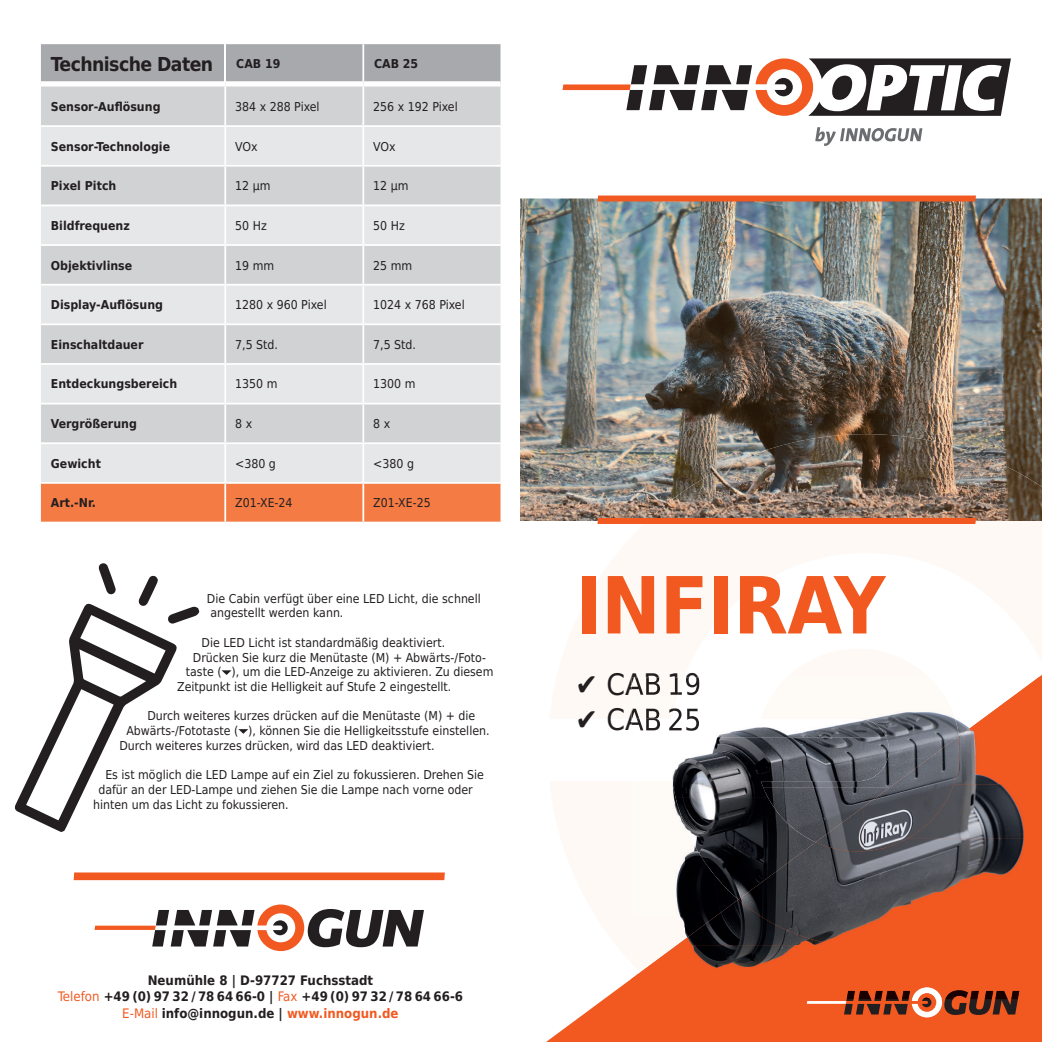
<style>
.page{position:relative;width:1042px;height:1042px;background:#fff}
.page>*{position:absolute;margin:0;border:0;box-sizing:border-box;transform-origin:0 0}
.t1{font:700 78.75px "DejaVu LGC Sans Condensed";letter-spacing:-.01em;color:#f15921}
.t2{font:29.75px "DejaVu LGC Sans Condensed";color:#231f20}
.t3{font:700 19.25px "DejaVu LGC Sans Condensed";letter-spacing:-.03em;color:#231f20}
.t4{font:700 13.12px/16.6px "DejaVu LGC Sans Condensed";color:#231f20;text-align:center}
.t5{font:12.25px/14.7px "DejaVu LGC Sans Condensed";color:#231f20}
.t6{font:700 12.25px "DejaVu LGC Sans Condensed";color:#231f20}
.s1{font-weight:400;color:#f15921}
.s2{color:#f15921}
</style>
<div class="page">
<svg style="left:546px;top:979px;width:125px;height:63px;fill:#f15921"></svg>
<img style="left:520px;top:198px;width:522px;height:323px">
<svg style="left:562px;top:58px;width:449px;height:58px"></svg>
<svg style="left:815px;top:127px;width:107px;height:19px"></svg>
<svg style="left:597px;top:195px;width:379px;height:6px;background:#f26735"></svg>
<img style="left:650px;top:434px;width:392px;height:87px">
<div style="left:597px;top:518px;width:379px;height:6px;background:#f15921"></div>
<div style="left:579px;top:708px;width:52px;height:11px;background:#fef9f5"></div>
<svg style="left:94px;top:904px;width:330px;height:47px"></svg>
<svg style="left:74px;top:872px;width:371px;height:8px;background:#f1632e"></svg>
<div style="left:41px;top:44px;width:459px;height:37px;background:#a8a9ad"></div>
<div style="left:41px;top:86px;width:459px;height:39px;background:#d1d2d4"></div>
<svg style="left:41px;top:127px;width:459px;height:355px;background:#dcdddf"></svg>
<div style="left:41px;top:484px;width:459px;height:38px;background:#f47b44"></div>
<hr style="left:224px;top:86px;width:2px;height:39px;background:#fff">
<hr style="left:362px;top:86px;width:2px;height:39px;background:#fff">
<hr style="left:224px;top:127px;width:2px;height:38px;background:#fff">
<hr style="left:362px;top:127px;width:2px;height:38px;background:#fff">
<hr style="left:41px;top:165px;width:184px;height:2px;background:#fff">
<hr style="left:225px;top:165px;width:138px;height:2px;background:#fff">
<hr style="left:224px;top:167px;width:2px;height:37px;background:#fff">
<hr style="left:363px;top:165px;width:139px;height:2px;background:#fff">
<hr style="left:362px;top:167px;width:2px;height:37px;background:#fff">
<hr style="left:41px;top:204px;width:184px;height:2px;background:#fff">
<hr style="left:225px;top:204px;width:138px;height:2px;background:#fff">
<hr style="left:224px;top:206px;width:2px;height:38px;background:#fff">
<hr style="left:363px;top:204px;width:139px;height:2px;background:#fff">
<hr style="left:362px;top:206px;width:2px;height:38px;background:#fff">
<hr style="left:41px;top:244px;width:184px;height:2px;background:#fff">
<hr style="left:225px;top:244px;width:138px;height:2px;background:#fff">
<hr style="left:224px;top:246px;width:2px;height:38px;background:#fff">
<hr style="left:363px;top:244px;width:139px;height:2px;background:#fff">
<hr style="left:362px;top:246px;width:2px;height:38px;background:#fff">
<hr style="left:41px;top:284px;width:184px;height:2px;background:#fff">
<hr style="left:225px;top:284px;width:138px;height:2px;background:#fff">
<hr style="left:224px;top:286px;width:2px;height:37px;background:#fff">
<hr style="left:363px;top:284px;width:139px;height:2px;background:#fff">
<hr style="left:362px;top:286px;width:2px;height:37px;background:#fff">
<hr style="left:41px;top:323px;width:184px;height:2px;background:#fff">
<hr style="left:225px;top:323px;width:138px;height:2px;background:#fff">
<hr style="left:224px;top:325px;width:2px;height:38px;background:#fff">
<hr style="left:363px;top:323px;width:139px;height:2px;background:#fff">
<hr style="left:362px;top:325px;width:2px;height:38px;background:#fff">
<hr style="left:41px;top:363px;width:184px;height:2px;background:#fff">
<hr style="left:225px;top:363px;width:138px;height:2px;background:#fff">
<hr style="left:224px;top:365px;width:2px;height:38px;background:#fff">
<hr style="left:363px;top:363px;width:139px;height:2px;background:#fff">
<hr style="left:362px;top:365px;width:2px;height:38px;background:#fff">
<hr style="left:41px;top:403px;width:184px;height:1px;background:#fff">
<hr style="left:225px;top:403px;width:138px;height:1px;background:#fff">
<hr style="left:224px;top:404px;width:2px;height:38px;background:#fff">
<hr style="left:363px;top:403px;width:139px;height:1px;background:#fff">
<hr style="left:362px;top:404px;width:2px;height:38px;background:#fff">
<hr style="left:41px;top:442px;width:184px;height:2px;background:#fff">
<hr style="left:225px;top:442px;width:138px;height:2px;background:#fff">
<hr style="left:224px;top:444px;width:2px;height:38px;background:#fff">
<hr style="left:363px;top:442px;width:139px;height:2px;background:#fff">
<hr style="left:362px;top:444px;width:2px;height:38px;background:#fff">
<hr style="left:362px;top:44px;width:2px;height:37px;background:#fff">
<hr style="left:224px;top:484px;width:2px;height:38px;background:#fff">
<hr style="left:362px;top:484px;width:2px;height:38px;background:#fff">
<hr style="left:224px;top:41px;width:2px;height:41px;background:#fff">
<img style="left:699px;top:680px;width:267px;height:57px">
<img style="left:685px;top:737px;width:78px;height:61px">
<img style="left:685px;top:798px;width:78px;height:60px">
<img style="left:738px;top:858px;width:10px;height:34px">
<img style="left:966px;top:677px;width:76px;height:54px">
<img style="left:959px;top:731px;width:83px;height:53px">
<img style="left:960px;top:784px;width:82px;height:54px">
<img style="left:748px;top:842px;width:118px;height:50px">
<img style="left:866px;top:838px;width:118px;height:54px">
<img style="left:738px;top:892px;width:246px;height:15px">
<img style="left:631px;top:972px;width:9px;height:27px">
<img style="left:761px;top:680px;width:198px;height:107px">
<img style="left:763px;top:787px;width:100px;height:55px">
<img style="left:863px;top:736px;width:97px;height:115px">
<img style="left:816px;top:806px;width:48px;height:45px">
<img style="left:672px;top:760px;width:13px;height:154px">
<img style="left:685px;top:826px;width:53px;height:73px">
<img style="left:984px;top:837px;width:58px;height:150px">
<img style="left:676px;top:899px;width:136px;height:46px">
<img style="left:812px;top:907px;width:173px;height:38px">
<img style="left:640px;top:945px;width:345px;height:54px">
<img style="left:686px;top:677px;width:13px;height:18px">
<img style="left:631px;top:677px;width:51px;height:18px">
<img style="left:631px;top:708px;width:68px;height:23px">
<img style="left:631px;top:708px;width:43px;height:11px">
<svg style="left:671px;top:987px;width:371px;height:55px;background:#dc5625"></svg>
<svg style="left:222px;top:670px;width:9px;height:5px"></svg>
<svg style="left:238px;top:729px;width:10px;height:5px"></svg>
<svg style="left:14px;top:563px;width:185px;height:269px"></svg>
<h3 class="t3" style="left:51px;top:49px;width:164px">Technische Daten</h3>
<p class="t6" style="left:51px;top:97px;width:111px">Sensor-Auflösung</p>
<p class="t5" style="left:235px;top:99px;width:86px">384 x 288 Pixel</p>
<p class="t5" style="left:373px;top:99px;width:86px">256 x 192 Pixel</p>
<p class="t6" style="left:51px;top:136px;width:121px">Sensor-Technologie</p>
<p class="t5" style="left:235px;top:139px;width:24px">VOx</p>
<p class="t5" style="left:373px;top:139px;width:24px">VOx</p>
<p class="t6" style="left:51px;top:176px;width:67px">Pixel Pitch</p>
<p class="t5" style="left:235px;top:178px;width:37px">12 µm</p>
<p class="t5" style="left:373px;top:178px;width:37px">12 µm</p>
<p class="t6" style="left:51px;top:215px;width:81px">Bildfrequenz</p>
<p class="t5" style="left:235px;top:218px;width:33px">50 Hz</p>
<p class="t5" style="left:373px;top:218px;width:33px">50 Hz</p>
<p class="t6" style="left:51px;top:255px;width:83px">Objektivlinse</p>
<p class="t5" style="left:235px;top:258px;width:40px">19 mm</p>
<p class="t5" style="left:373px;top:258px;width:40px">25 mm</p>
<p class="t6" style="left:51px;top:295px;width:114px">Display-Auflösung</p>
<p class="t5" style="left:235px;top:297px;width:93px">1280 x 960 Pixel</p>
<p class="t5" style="left:373px;top:297px;width:93px">1024 x 768 Pixel</p>
<p class="t6" style="left:51px;top:334px;width:94px">Einschaltdauer</p>
<p class="t5" style="left:235px;top:337px;width:44px">7,5 Std.</p>
<p class="t5" style="left:373px;top:337px;width:44px">7,5 Std.</p>
<p class="t6" style="left:51px;top:374px;width:128px">Entdeckungsbereich</p>
<p class="t5" style="left:235px;top:376px;width:44px">1350 m</p>
<p class="t5" style="left:373px;top:376px;width:44px">1300 m</p>
<p class="t6" style="left:51px;top:414px;width:88px">Vergrößerung</p>
<p class="t5" style="left:235px;top:416px;width:19px">8 x</p>
<p class="t5" style="left:373px;top:416px;width:19px">8 x</p>
<p class="t6" style="left:51px;top:453px;width:52px">Gewicht</p>
<p class="t5" style="left:235px;top:456px;width:42px">&lt;380 g</p>
<p class="t5" style="left:373px;top:456px;width:42px">&lt;380 g</p>
<p class="t6" style="left:51px;top:493px;width:47px">Art.-Nr.</p>
<p class="t5" style="left:235px;top:495px;width:59px">Z01-XE-24</p>
<p class="t5" style="left:373px;top:495px;width:59px">Z01-XE-25</p>
<p class="t6" style="left:236px;top:53px;width:46px">CAB 19</p>
<p class="t6" style="left:374px;top:53px;width:46px">CAB 25</p>
<p class="t5" style="left:207px;top:591px;width:275px">Die Cabin verfügt über eine LED Licht, die schnell angestellt werden kann.</p>
<p class="t5" style="left:202px;top:635px;width:245px">Die LED Licht ist standardmäßig deaktiviert.</p>
<p class="t5" style="left:193px;top:649px;width:295px">Drücken Sie kurz die Menütaste (M) + Abwärts-/Foto-</p>
<p class="t5" style="left:186px;top:664px;width:309px">taste ( ), um die LED-Anzeige zu aktivieren. Zu diesem</p>
<p class="t5" style="left:177px;top:679px;width:276px">Zeitpunkt ist die Helligkeit auf Stufe 2 eingestellt.</p>
<p class="t5" style="left:147px;top:708px;width:329px">Durch weiteres kurzes drücken auf die Menütaste (M) + die</p>
<p class="t5" style="left:126px;top:723px;width:365px">Abwärts-/Fototaste ( ), können Sie die Helligkeitsstufe einstellen.</p>
<p class="t5" style="left:119px;top:738px;width:317px">Durch weiteres kurzes drücken, wird das LED deaktiviert.</p>
<p class="t5" style="left:105px;top:767px;width:380px">Es ist möglich die LED Lampe auf ein Ziel zu fokussieren. Drehen Sie</p>
<p class="t5" style="left:98px;top:782px;width:376px">dafür an der LED-Lampe und ziehen Sie die Lampe nach vorne oder</p>
<p class="t5" style="left:93px;top:796px;width:197px">hinten um das Licht zu fokussieren.</p>
<p class="t4" style="left:58px;top:971px;width:407px">Neumühle 8 | D-97727 Fuchsstadt<br><span class="s1">Telefon</span> +49 (0) 97 32 / 78 64 66-0 | <span class="s1">Fax</span> +49 (0) 97 32 / 78 64 66-6<br><span class="s1">E-Mail</span> info@innogun.de | <span class="s2">www.innogun.de</span></p>
<h1 class="t1" style="left:575px;top:541px;width:311px">INFIRAY</h1>
<h2 class="t2" style="left:575px;top:660px;width:127px">✔ CAB 19</h2>
<h2 class="t2" style="left:575px;top:696px;width:127px">✔ CAB 25</h2>
</div>
